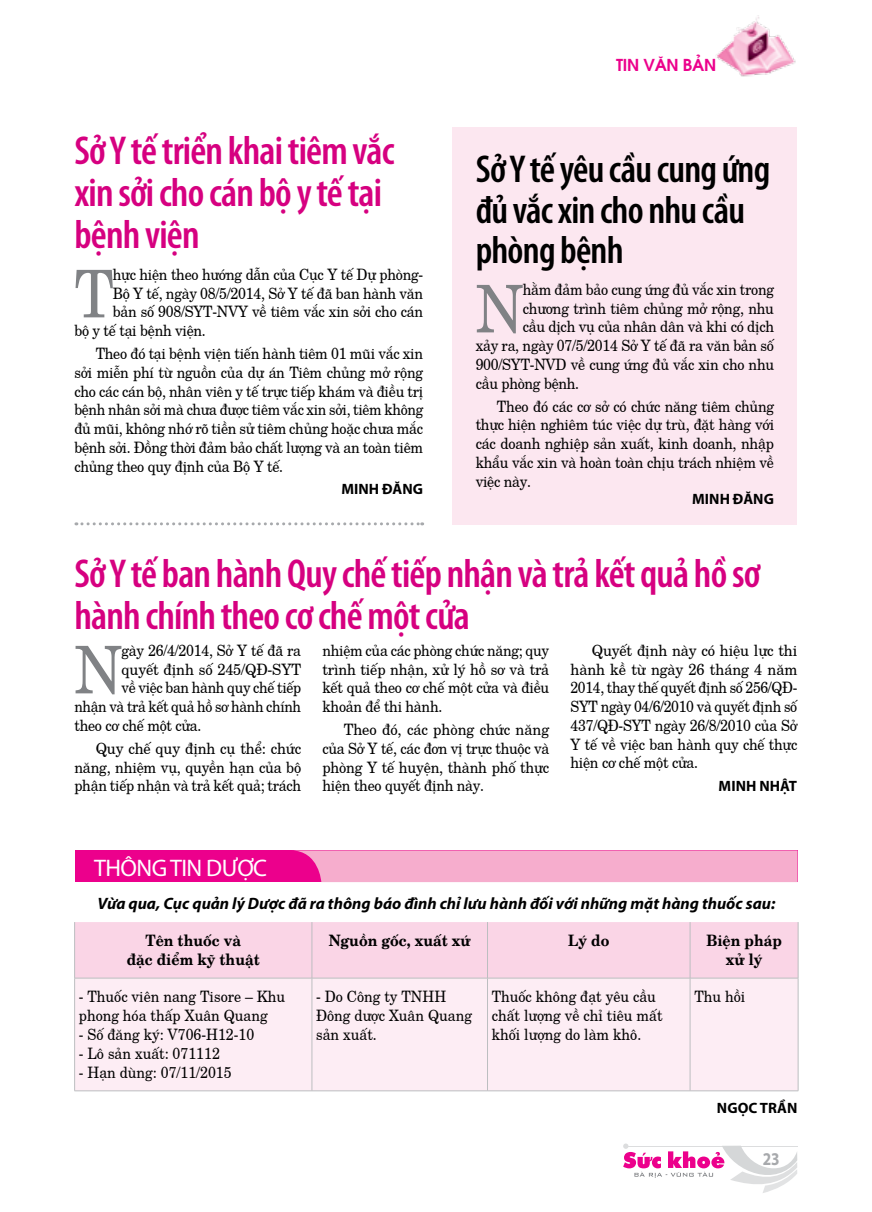
<style>
.page{position:relative;width:872px;height:1212px;background:#fff}
.page>*{position:absolute;margin:0;border:0;box-sizing:border-box;transform-origin:0 0}
.t1{font:65.7px "New Century";color:#808285;scale:.9 1}
.t2{font:600 condensed 40.5px/42px "Myriad Pro";letter-spacing:-.02em;color:#d60080}
.t3{font:600 condensed 39px/40.5px "Myriad Pro";letter-spacing:-.02em;color:#000}
.t4{font:24px "Myriad Pro";letter-spacing:-.025em;color:#fff}
.t5{font:700 18px "Myriad Pro";color:#a7a9ac;scale:.85 1}
.t6{font:italic 700 16.5px "Myriad Pro";color:#000}
.t7{font:600 16.5px "Avant Garde";letter-spacing:-.02em;color:#ec008c}
.t8{font:15.75px/18.8px "New Century";letter-spacing:-.02em;color:#000;text-align:justify;scale:.9 1}
.t9{font:15.75px/18.8px "New Century";letter-spacing:-.02em;color:#000;text-align:justify;scale:.93 1}
.t10{font:15.75px/18.9px "New Century";color:#000;scale:.9 1}
.t11{font:700 15.75px/18.9px "New Century";color:#000;text-align:center;scale:.9 1}
.t12{font:15.75px "New Century";letter-spacing:-.02em;color:#000;scale:.89 1}
.t13{font:700 15px "Myriad Pro";letter-spacing:.005em;color:#000}
</style>
<div class="page">
<div style="left:452px;top:128px;width:345px;height:397px;background:#fce7f0"></div>
<img style="left:716px;top:15px;width:80px;height:62px">
<div style="left:75px;top:922px;width:723px;height:56px;background:#fad5e6"></div>
<div style="left:75px;top:979px;width:723px;height:111px;background:#fdedf4"></div>
<hr style="left:74px;top:922px;width:1px;height:56px;background:#bcbec0">
<hr style="left:312px;top:922px;width:1px;height:56px;background:#bcbec0">
<hr style="left:487px;top:922px;width:1px;height:56px;background:#bcbec0">
<hr style="left:690px;top:922px;width:1px;height:56px;background:#bcbec0">
<hr style="left:798px;top:922px;width:1px;height:56px;background:#bcbec0">
<hr style="left:74px;top:978px;width:238px;height:1px;background:#bcbec0">
<hr style="left:74px;top:978px;width:1px;height:112px;background:#bcbec0">
<hr style="left:312px;top:978px;width:175px;height:1px;background:#bcbec0">
<hr style="left:312px;top:978px;width:1px;height:112px;background:#bcbec0">
<hr style="left:487px;top:978px;width:203px;height:1px;background:#bcbec0">
<hr style="left:487px;top:978px;width:1px;height:112px;background:#bcbec0">
<hr style="left:690px;top:978px;width:108px;height:1px;background:#bcbec0">
<hr style="left:690px;top:978px;width:1px;height:112px;background:#bcbec0">
<hr style="left:798px;top:978px;width:1px;height:112px;background:#bcbec0">
<hr style="left:74px;top:1090px;width:238px;height:1px;background:#bcbec0">
<hr style="left:312px;top:1090px;width:175px;height:1px;background:#bcbec0">
<hr style="left:487px;top:1090px;width:203px;height:1px;background:#bcbec0">
<hr style="left:690px;top:1090px;width:108px;height:1px;background:#bcbec0">
<div style="left:75px;top:850px;width:722px;height:32px;background:#ec008c"></div>
<svg style="left:293px;top:850px;width:504px;height:32px;background:#f5a2c9"></svg>
<svg style="left:76px;top:522px;width:347px;height:3px"></svg>
<svg style="left:623px;top:1143px;width:174px;height:50px"></svg>
<h2 class="t2" style="left:74px;top:129px;width:321px">Sở Y tế triển khai tiêm vắc xin sởi cho cán bộ y tế tại bệnh viện</h2>
<h1 class="t1" style="left:74px;top:243px;width:45px">T</h1>
<p class="t8" style="left:113px;top:263px;width:346px">hực hiện theo hướng dẫn của Cục Y tế Dự phòng-</p>
<p class="t8" style="left:113px;top:282px;width:346px">Bộ Y tế, ngày 08/5/2014, Sở Y tế đã ban hành văn</p>
<p class="t8" style="left:113px;top:301px;width:346px">bản số 908/SYT-NVY về tiêm vắc xin sởi cho cán</p>
<p class="t8" style="left:74px;top:320px;width:148px">bộ y tế tại bệnh viện.</p>
<p class="t8" style="left:74px;top:343px;width:389px;text-indent:21px">Theo đó tại bệnh viện tiến hành tiêm 01 mũi vắc xin sởi miễn phí từ nguồn của dự án Tiêm chủng mở rộng cho các cán bộ, nhân viên y tế trực tiếp khám và điều trị bệnh nhân sởi mà chưa được tiêm vắc xin sởi, tiêm không đủ mũi, không nhớ rõ tiền sử tiêm chủng hoặc chưa mắc bệnh sởi. Đồng thời đảm bảo chất lượng và an toàn tiêm chủng theo quy định của Bộ Y tế.</p>
<p class="t13" style="left:341px;top:479px;width:62px">MINH ĐĂNG</p>
<p class="t7" style="left:616px;top:52px;width:101px">TIN VĂN BẢN</p>
<h3 class="t3" style="left:476px;top:148px;width:296px">Sở Y tế yêu cầu cung ứng đủ vắc xin cho nhu cầu phòng bệnh</h3>
<h1 class="t1" style="left:476px;top:258px;width:55px">N</h1>
<p class="t8" style="left:523px;top:278px;width:281px">hằm đảm bảo cung ứng đủ vắc xin trong</p>
<p class="t8" style="left:523px;top:297px;width:280px">chương trình tiêm chủng mở rộng, nhu</p>
<p class="t8" style="left:523px;top:316px;width:281px">cầu dịch vụ của nhân dân và khi có dịch</p>
<p class="t8" style="left:475px;top:335px;width:333px">xảy ra, ngày 07/5/2014 Sở Y tế đã ra văn bản số</p>
<p class="t8" style="left:475px;top:353px;width:333px">900/SYT-NVD về cung ứng đủ vắc xin cho nhu</p>
<p class="t8" style="left:475px;top:372px;width:117px">cầu phòng bệnh.</p>
<p class="t8" style="left:476px;top:395px;width:333px;text-indent:21px">Theo đó các cơ sở có chức năng tiêm chủng thực hiện nghiêm túc việc dự trù, đặt hàng với các doanh nghiệp sản xuất, kinh doanh, nhập khẩu vắc xin và hoàn toàn chịu trách nhiệm về việc này.</p>
<p class="t13" style="left:692px;top:489px;width:62px">MINH ĐĂNG</p>
<h2 class="t2" style="left:74px;top:551px;width:687px">Sở Y tế ban hành Quy chế tiếp nhận và trả kết quả hồ sơ hành chính theo cơ chế một cửa</h2>
<h1 class="t1" style="left:74px;top:619px;width:55px">N</h1>
<p class="t8" style="left:122px;top:639px;width:201px">gày 26/4/2014, Sở Y tế đã ra</p>
<p class="t9" style="left:570px;top:639px;width:245px;text-indent:21px">Quyết định này có hiệu lực thi hành kề từ ngày 26 tháng 4 năm 2014, thay thế quyết định số 256/QĐ-SYT ngày 04/6/2010 và quyết định số 437/QĐ-SYT ngày 26/8/2010 của Sở Y tế về việc ban hành quy chế thực hiện cơ chế một cửa.</p>
<p class="t13" style="left:718px;top:776px;width:71px">MINH NHẬT</p>
<p class="t8" style="left:322px;top:639px;width:253px">nhiệm của các phòng chức năng; quy trình tiếp nhận, xử lý hồ sơ và trả kết quả theo cơ chế một cửa và điều khoản để thi hành.</p>
<p class="t9" style="left:322px;top:718px;width:245px;text-indent:21px">Theo đó, các phòng chức năng của Sở Y tế, các đơn vị trực thuộc và phòng Y tế huyện, thành phố thực hiện theo quyết định này.</p>
<p class="t9" style="left:122px;top:658px;width:195px">quyết định số 245/QĐ-SYT</p>
<p class="t12" style="left:122px;top:676px;width:203px">về việc ban hành quy chế tiếp</p>
<p class="t12" style="left:74px;top:694px;width:256px">nhận và trả kết quả hồ sơ hành chính</p>
<p class="t8" style="left:74px;top:714px;width:143px">theo cơ chế một cửa.</p>
<p class="t9" style="left:74px;top:737px;width:245px;text-indent:21px">Quy chế quy định cụ thể: chức năng, nhiệm vụ, quyền hạn của bộ phận tiếp nhận và trả kết quả; trách</p>
<h3 class="t4" style="left:94px;top:853px;width:174px">THÔNG TIN DƯỢC</h3>
<p class="t6" style="left:97px;top:893px;width:679px">Vừa qua, Cục quản lý Dược đã ra thông báo đình chỉ lưu hành đối với những mặt hàng thuốc sau:</p>
<p class="t11" style="left:127px;top:930px;width:149px">Tên thuốc và<br>đặc điểm kỹ thuật</p>
<p class="t11" style="left:329px;top:930px;width:159px">Nguồn gốc, xuất xứ</p>
<p class="t11" style="left:568px;top:930px;width:47px">Lý do</p>
<p class="t11" style="left:706px;top:930px;width:85px">Biện pháp xử lý</p>
<p class="t10" style="left:79px;top:986px;width:231px">- Thuốc viên nang Tisore – Khu phong hóa thấp Xuân Quang</p>
<p class="t10" style="left:79px;top:1024px;width:196px">- Số đăng ký: V706-H12-10</p>
<p class="t10" style="left:79px;top:1042px;width:158px">- Lô sản xuất: 071112</p>
<p class="t10" style="left:79px;top:1061px;width:171px">- Hạn dùng: 07/11/2015</p>
<p class="t10" style="left:316px;top:986px;width:175px">- Do Công ty TNHH<br>Đông dược Xuân Quang sản xuất.</p>
<p class="t10" style="left:492px;top:986px;width:191px">Thuốc không đạt yêu cầu chất lượng về chỉ tiêu mất khối lượng do làm khô.</p>
<p class="t8" style="left:694px;top:986px;width:58px">Thu hồi</p>
<p class="t13" style="left:717px;top:1098px;width:80px">NGỌC TRẦN</p>
<p class="t5" style="left:762px;top:1147px;width:21px">23</p>
</div>
